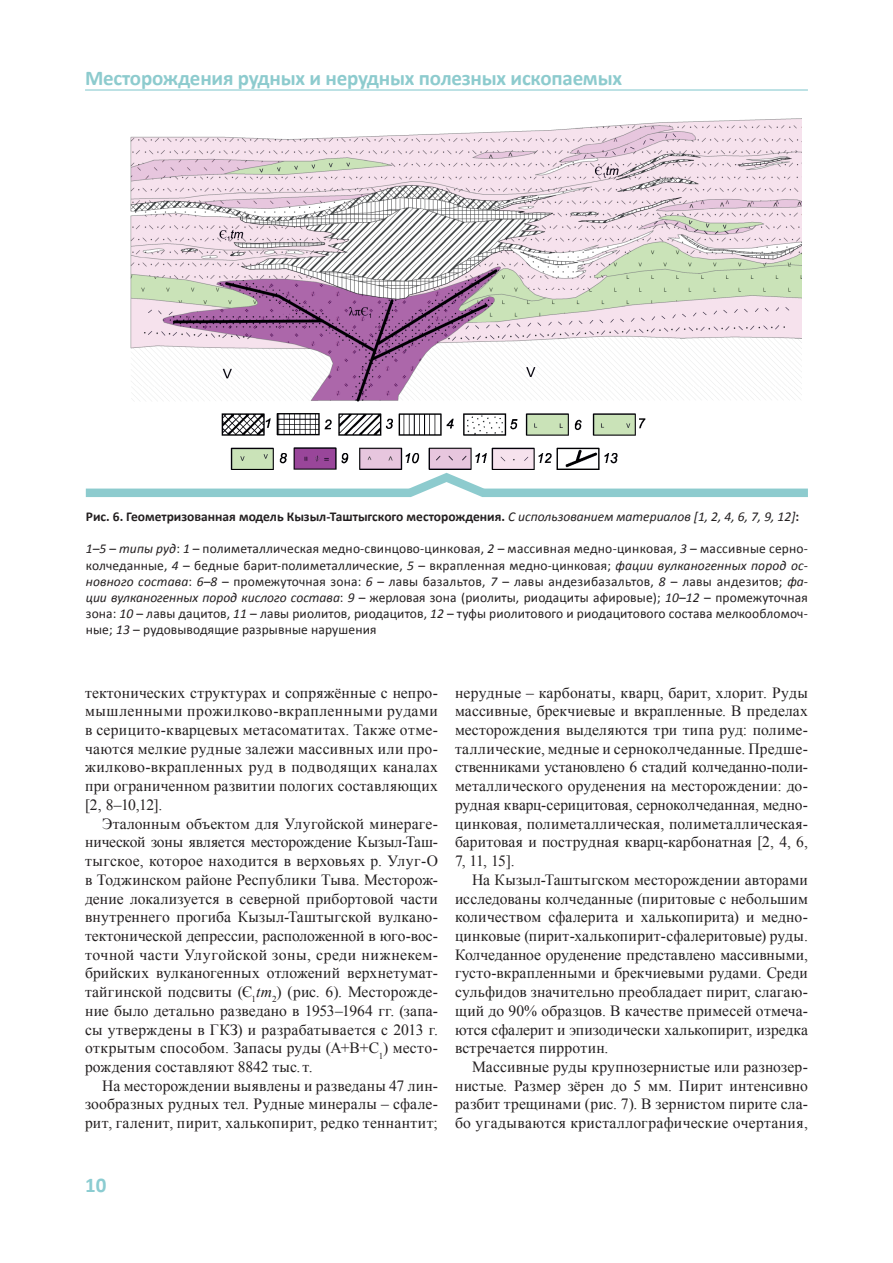
<style>
.page{position:relative;width:893px;height:1263px;background:#fff}
.page>*{position:absolute;margin:0;border:0;box-sizing:border-box;transform-origin:0 0}
.t1{font:700 21px "Calibri";letter-spacing:-.01em;color:#8dcbce}
.t2{font:700 21px "Calibri";color:#8bccd1}
.Основной_текст{font:15.6px/18.8px "Times New Roman";letter-spacing:.015em;color:#231f20;text-align:justify}
.t3{font:13.5px/16.2px "Calibri";letter-spacing:.01em;color:#231f20;text-align:justify}
.t4{font:700 13.5px "Calibri";color:#231f20}
.s1{font-weight:400;font-style:italic}
.s2{font-style:italic}
</style>
<div class="page">
<hr style="left:85px;top:89px;width:723px;height:2px;background:#8bccd1">
<img style="left:130px;top:118px;width:671px;height:350px">
<svg style="left:85px;top:468px;width:723px;height:29px"></svg>
<h1 class="t1" style="left:85px;top:65px;width:538px">Месторождения рудных и нерудных полезных ископаемых</h1>
<p class="t4" style="left:86px;top:508px;width:715px">Рис. 6. Геометризованная модель Кызыл-Таштыгского месторождения. <span class="s1">С использованием материалов [1, 2, 4, 6, 7, 9, 12]</span>:</p>
<p class="t3" style="left:86px;top:541px;width:724px"><span class="s2">1–5</span> – <span class="s2">типы руд</span>: <span class="s2">1</span> – полиметаллическая медно-свинцово-цинковая, <span class="s2">2</span> – массивная медно-цинковая, <span class="s2">3</span> – массивные серно&shy;колчеданные, <span class="s2">4</span> – бедные барит-полиметаллические, <span class="s2">5</span> – вкрапленная медно-цинковая; <span class="s2">фации вулканогенных пород ос&shy;новного состава</span>: <span class="s2">6–8</span> – промежуточная зона: <span class="s2">6</span> – лавы базальтов, <span class="s2">7</span> – лавы андезибазальтов, <span class="s2">8</span> – лавы андезитов; <span class="s2">фа&shy;ции вулканогенных пород кислого состава</span>: <span class="s2">9</span> – жерловая зона (риолиты, риодациты афировые); <span class="s2">10–12</span> – промежуточная зона: <span class="s2">10</span> – лавы дацитов, <span class="s2">11</span> – лавы риолитов, риодацитов, <span class="s2">12</span> – туфы риолитового и риодацитового состава мелкообломоч&shy;ные; <span class="s2">13</span> – рудовыводящие разрывные нарушения</p>
<p class="Основной_текст" style="left:85px;top:683px;width:354px">тектонических структурах и сопряжённые с непро&shy;мышленными прожилково‑вкрапленными рудами в серицито-кварцевых метасоматитах. Также отме&shy;чаются мелкие рудные залежи массивных или про&shy;жилково‑вкрапленных руд в подводящих каналах при ограниченном развитии пологих составляющих [2, 8–10,12].</p>
<p class="Основной_текст" style="left:85px;top:814px;width:354px;text-indent:17px">Эталонным объектом для Улугойской минераге&shy;нической зоны является месторождение Кызыл-Таш&shy;тыгское, которое находится в верховьях р. Улуг-О в Тоджинском районе Республики Тыва. Месторож&shy;дение локализуется в северной прибортовой части внутреннего прогиба Кызыл-Таштыгской вулкано&shy;тектонической депрессии, расположенной в юго-вос&shy;точной части Улугойской зоны, среди нижнекем&shy;брийских вулканогенных отложений верхнетумат&shy;тайгинской подсвиты (Є<sub>1</sub><span class="s2">tm</span><sub>2</sub>) (рис. 6). Месторожде&shy;ние было детально разведано в 1953–1964 гг. (запа&shy;сы утверждены в ГКЗ) и разрабатывается с 2013 г. открытым способом. Запасы руды (А+В+С<sub>1</sub>) место&shy;рождения составляют 8842 тыс. т.</p>
<p class="Основной_текст" style="left:85px;top:1076px;width:354px;text-indent:17px">На месторождении выявлены и разведаны 47 лин&shy;зообразных рудных тел. Рудные минералы – сфале&shy;рит, галенит, пирит, халькопирит, редко теннантит;</p>
<p class="Основной_текст" style="left:455px;top:683px;width:354px">нерудные – карбонаты, кварц, барит, хлорит. Руды массивные, брекчиевые и вкрапленные. В пределах месторождения выделяются три типа руд: полиме&shy;таллические, медные и серноколчеданные. Предше&shy;ственниками установлено 6 стадий колчеданно-поли&shy;металлического оруденения на месторождении: до&shy;рудная кварц-серицитовая, серноколчеданная, медно&shy;цинковая, полиметаллическая, полиметаллическая&shy;баритовая и пострудная кварц-карбонатная [2, 4, 6, 7, 11, 15].</p>
<p class="Основной_текст" style="left:455px;top:870px;width:354px;text-indent:17px">На Кызыл-Таштыгском месторождении авторами исследованы колчеданные (пиритовые с небольшим количеством сфалерита и халькопирита) и медно&shy;цинковые (пирит-халькопирит-сфалеритовые) руды.<br>Колчеданное оруденение представлено массивными, густо-вкрапленными и брекчиевыми рудами. Среди сульфидов значительно преобладает пирит, слагаю&shy;щий до 90% образцов. В качестве примесей отмеча&shy;ются сфалерит и эпизодически халькопирит, изредка встречается пирротин.</p>
<p class="Основной_текст" style="left:455px;top:1057px;width:354px;text-indent:17px">Массивные руды крупнозернистые или разнозер&shy;нистые. Размер зёрен до 5 мм. Пирит интенсивно разбит трещинами (рис. 7). В зернистом пирите сла&shy;бо угадываются кристаллографические очертания,</p>
<h1 class="t2" style="left:85px;top:1171px;width:23px">10</h1>
</div>
